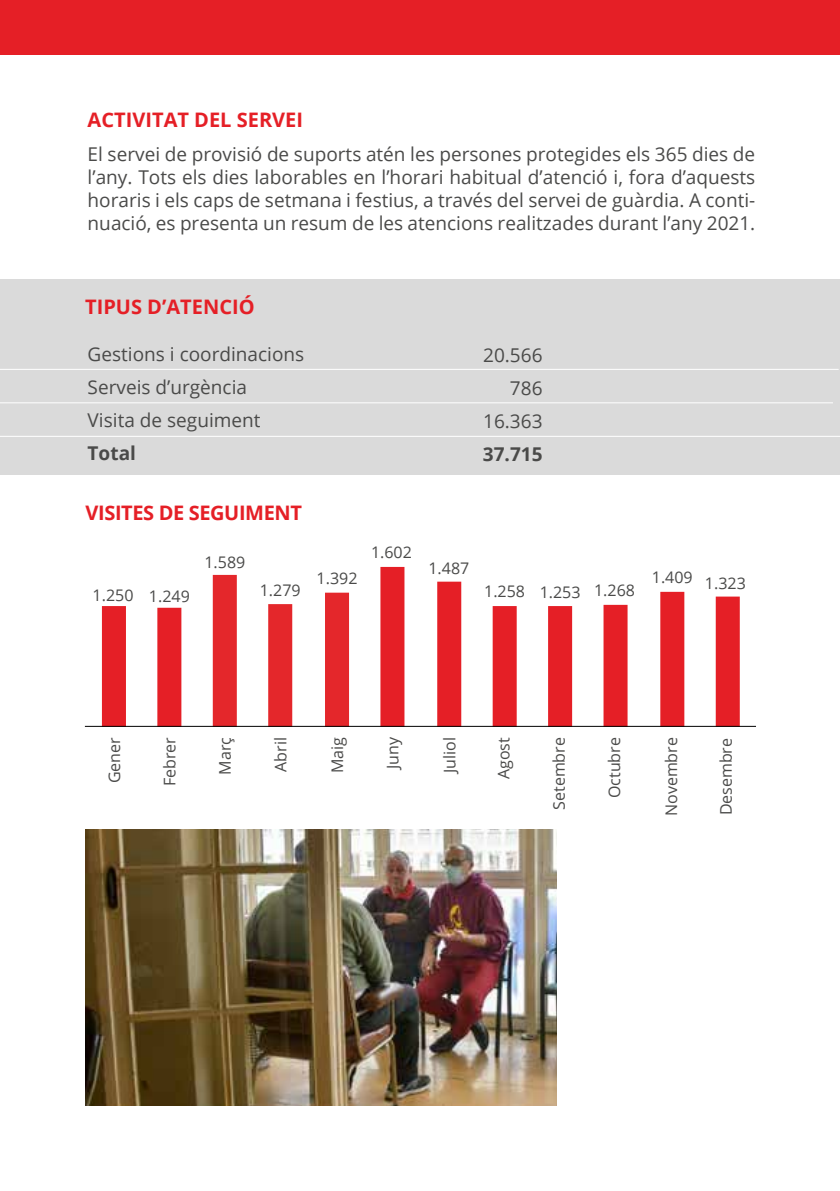
<style>
.page{position:relative;width:840px;height:1191px;background:#fff}
.page>*{position:absolute;margin:0;border:0;box-sizing:border-box;transform-origin:0 0}
.t1{font:700 20px "Open Sans";color:#e51f26}
.t2{font:700 20px "Open Sans";letter-spacing:-.02em;color:#e51f26}
.t3{font:19px/33px "Open Sans";color:#4a4a49}
.t4{font:700 19px "Open Sans";color:#4a4a49}
.t5{font:16px "Open Sans";color:#4a4a49}
</style>
<div class="page">
<div style="left:0;top:279px;width:839px;height:195px;background:#dadada"></div>
<div style="left:102px;top:606px;width:24px;height:121px;background:#e51f26"></div>
<div style="left:157px;top:608px;width:24px;height:119px;background:#e51f26"></div>
<div style="left:213px;top:575px;width:24px;height:152px;background:#e4272b"></div>
<div style="left:268px;top:604px;width:24px;height:123px;background:#e4272b"></div>
<div style="left:325px;top:592px;width:24px;height:135px;background:#e4272b"></div>
<div style="left:380px;top:567px;width:24px;height:160px;background:#e51f26"></div>
<div style="left:437px;top:581px;width:24px;height:146px;background:#e51f26"></div>
<div style="left:492px;top:606px;width:24px;height:121px;background:#e51f26"></div>
<div style="left:547px;top:606px;width:24px;height:121px;background:#e51f26"></div>
<div style="left:603px;top:605px;width:24px;height:122px;background:#e51f26"></div>
<div style="left:660px;top:592px;width:24px;height:135px;background:#e51f26"></div>
<div style="left:715px;top:596px;width:24px;height:131px;background:#e51f26"></div>
<hr style="left:85px;top:726px;width:670px;height:1px;background:#000">
<div style="left:0;top:0;width:839px;height:55px;background:#e51f26"></div>
<hr style="left:0;top:369px;width:838px;height:1px;background:#fff">
<hr style="left:0;top:402px;width:832px;height:1px;background:#fff">
<hr style="left:0;top:436px;width:839px;height:1px;background:#fff">
<img style="left:86px;top:829px;width:470px;height:277px">
<p class="t1" style="left:88px;top:106px;width:217px">ACTIVITAT DEL SERVEI</p>
<p class="t3" style="left:88px;top:142px;width:668px;line-height:22.8px;text-align:justify">El servei de provisió de suports atén les persones protegides els 365 dies de l’any. Tots els dies laborables en l’horari habitual d’atenció i, fora d’aquests horaris i els caps de setmana i festius, a través del servei de guàrdia. A conti&shy;nuació, es presenta un resum de les atencions realitzades durant l’any 2021.</p>
<p class="t1" style="left:85px;top:292px;width:171px">TIPUS D’ATENCIÓ</p>
<p class="t3" style="left:88px;top:337px;width:218px">Gestions i coordinacions<br>Serveis d’urgència<br>Visita de seguiment</p>
<p class="t4" style="left:88px;top:439px;width:50px">Total</p>
<p class="t2" style="left:85px;top:498px;width:218px">VISITES DE SEGUIMENT</p>
<p class="t5" style="left:93px;top:584px;width:99px">1.250 1.249</p>
<p class="t5" style="left:204px;top:551px;width:42px">1.589</p>
<p class="t5" style="left:260px;top:579px;width:42px">1.279</p>
<p class="t5" style="left:316px;top:567px;width:42px">1.392</p>
<p class="t5" style="left:371px;top:541px;width:42px">1.602</p>
<p class="t3" style="left:483px;top:338px;width:61px;text-align:right">20.566<br>786<br>16.363</p>
<p class="t4" style="left:482px;top:441px;width:61px">37.715</p>
<p class="t5" style="left:428px;top:557px;width:42px">1.487</p>
<p class="t5" style="left:484px;top:580px;width:152px">1.258 1.253 1.268</p>
<p class="t5" style="left:651px;top:566px;width:42px">1.409</p>
<p class="t5" style="left:704px;top:572px;width:42px">1.323</p>
<p class="t5" style="left:103px;top:783px;width:47px;rotate:-90deg">Gener</p>
<p class="t5" style="left:159px;top:786px;width:51px;rotate:-90deg">Febrer</p>
<p class="t5" style="left:214px;top:774px;width:39px;rotate:-90deg">Març</p>
<p class="t5" style="left:269px;top:772px;width:36px;rotate:-90deg">Abril</p>
<p class="t5" style="left:326px;top:773px;width:38px;rotate:-90deg">Maig</p>
<p class="t5" style="left:381px;top:769px;width:33px;rotate:-90deg">Juny</p>
<p class="t5" style="left:438px;top:773px;width:37px;rotate:-90deg">Juliol</p>
<p class="t5" style="left:492px;top:779px;width:43px;rotate:-90deg">Agost</p>
<p class="t5" style="left:547px;top:810px;width:74px;rotate:-90deg">Setembre</p>
<p class="t5" style="left:603px;top:798px;width:62px;rotate:-90deg">Octubre</p>
<p class="t5" style="left:660px;top:816px;width:80px;rotate:-90deg">Novembre</p>
<p class="t5" style="left:714px;top:815px;width:79px;rotate:-90deg">Desembre</p>
</div>
